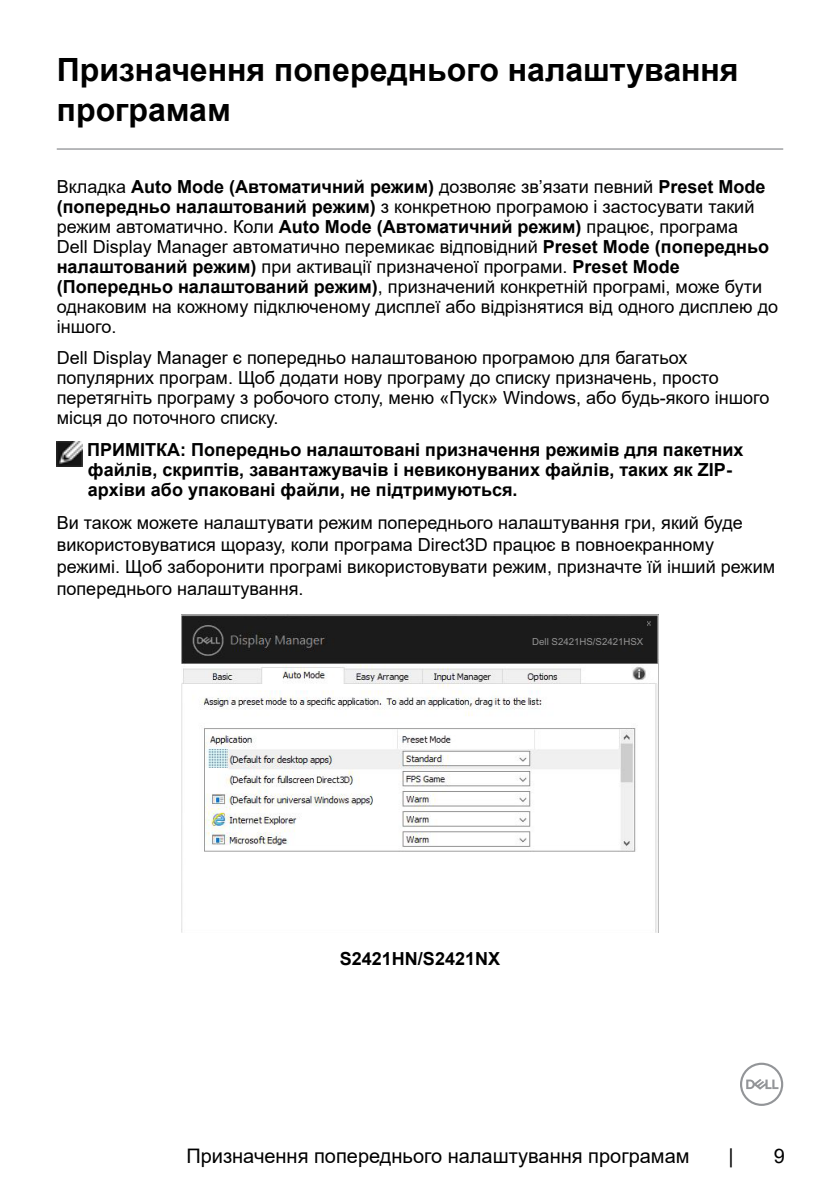
<style>
.page{position:relative;width:840px;height:1191px;background:#fff}
.page>*{position:absolute;margin:0;border:0;box-sizing:border-box;transform-origin:0 0}
.t1{font:700 32px/40px "Arial";color:#000}
.t2{font:20px "Arial";color:#000}
.t3{font:18px/20px "Arial";color:#000}
.t4{font:700 18px/20px "Arial";color:#000}
.t5{font:9.6px "Arial";color:#939393}
.s1{font-weight:700}
</style>
<div class="page">
<svg style="left:740px;top:1062px;width:42px;height:44px"></svg>
<hr style="left:57px;top:148px;width:725px;height:2px;background:#939598">
<img style="left:57px;top:441px;width:25px;height:26px">
<img style="left:182px;top:614px;width:475px;height:319px">
<div style="left:539px;top:635px;width:104px;height:12px;background:#1b1b1b"></div>
<h1 class="t1" style="left:57px;top:51px;width:683px">Призначення попереднього налаштування програмам</h1>
<p class="t3" style="left:57px;top:176px;width:722px">Вкладка <span class="s1">Auto Mode (Автоматичний режим)</span> дозволяє зв’язати певний <span class="s1">Preset Mode (попередньо налаштований режим)</span> з конкретною програмою і застосувати такий режим автоматично. Коли <span class="s1">Auto Mode (Автоматичний режим)</span> працює, програма<br>Dell Display Manager автоматично перемикає відповідний <span class="s1">Preset Mode (попередньо налаштований режим)</span> при активації призначеної програми. <span class="s1">Preset Mode (Попередньо налаштований режим)</span>, призначений конкретній програмі, може бути однаковим на кожному підключеному дисплеї або відрізнятися від одного дисплею до іншого.</p>
<p class="t3" style="left:57px;top:348px;width:713px">Dell Display Manager є попередньо налаштованою програмою для багатьох популярних програм. Щоб додати нову програму до списку призначень, просто перетягніть програму з робочого столу, меню «Пуск» Windows, або будь-якого іншого місця до поточного списку.</p>
<p class="t4" style="left:87px;top:439px;width:657px">ПРИМІТКА: Попередньо налаштовані призначення режимів для пакетних файлів, скриптів, завантажувачів і невиконуваних файлів, таких як ZIP&shy;архіви або упаковані файли, не підтримуються.</p>
<p class="t3" style="left:57px;top:511px;width:719px;line-height:22px">Ви також можете налаштувати режим попереднього налаштування гри, який буде використовуватися щоразу, коли програма Direct3D працює в повноекранному режимі. Щоб заборонити програмі використовувати режим, призначте їй інший режим попереднього налаштування.</p>
<p class="t5" style="left:532px;top:636px;width:112px">Dell S2421HS/S2421HSX</p>
<p class="t4" style="left:339px;top:948px;width:162px">S2421HN/S2421NX</p>
<p class="t2" style="left:186px;top:1141px;width:504px">Призначення попереднього налаштування програмам</p>
<p class="t2" style="left:728px;top:1141px;width:7px">|</p>
<p class="t2" style="left:773px;top:1141px;width:13px">9</p>
</div>
